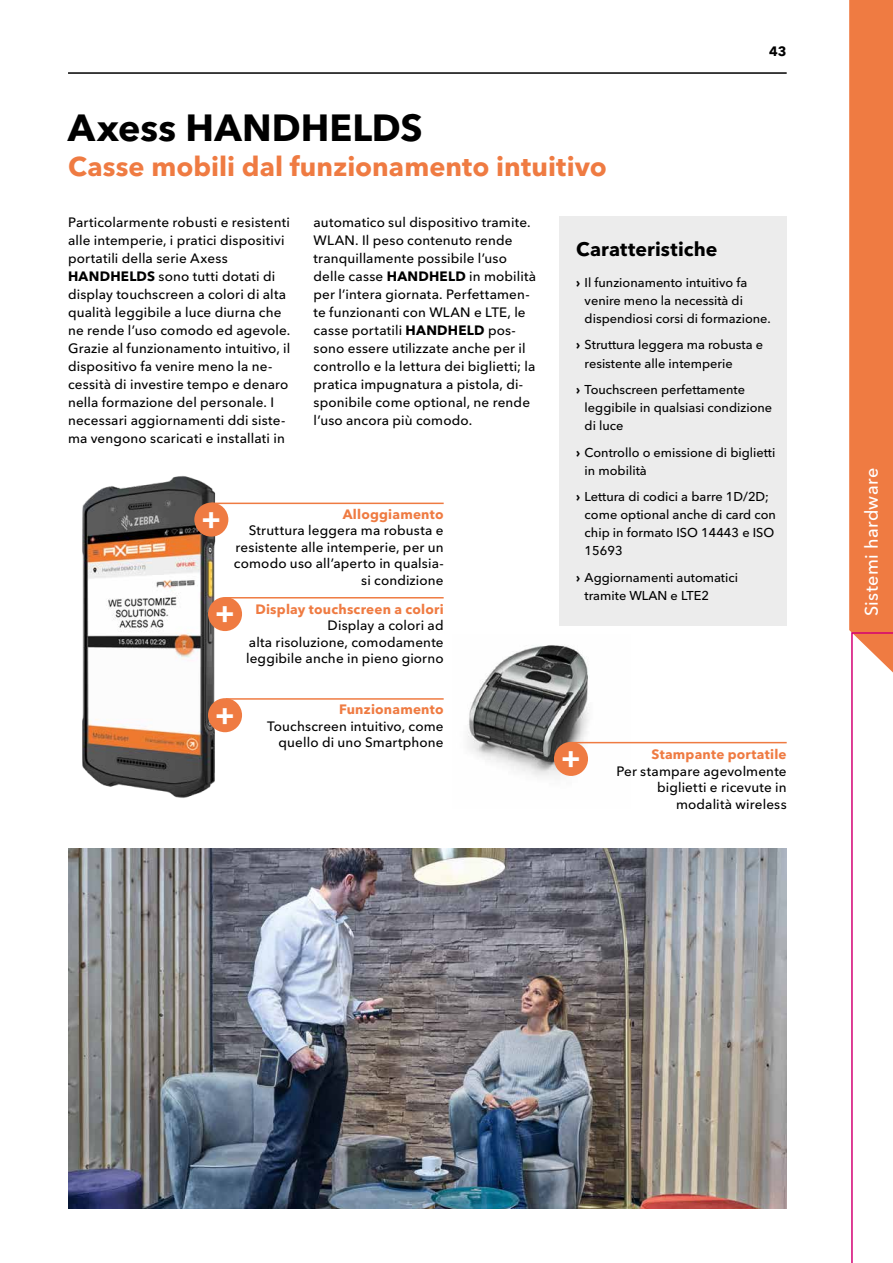
<style>
.page{position:relative;width:893px;height:1263px;background:#fff}
.page>*{position:absolute;margin:0;border:0;box-sizing:border-box;transform-origin:0 0}
.t1{font:700 37.5px "Avenir Next Cyr";color:#000}
.t2{font:700 29.25px "Avenir Next Cyr";color:#fff}
.t3{font:700 27px "Avenir Next Cyr";color:#ef7b42}
.t4{font:700 19.5px "Avenir Next Cyr";letter-spacing:.005em;color:#000}
.t5{font:500 18px "Avenir Next Cyr";letter-spacing:.015em;color:#fff}
.t6{font:500 13.5px/18px "Avenir Next Cyr";letter-spacing:.01em;color:#000;text-align:right}
.t7{font:700 13.5px "Avenir Next Cyr";letter-spacing:.015em;color:#ef7b42}
.t8{font:700 13.5px "Avenir Next Cyr";color:#000}
.t9{font:500 12.75px/18px "Avenir Next Cyr";color:#000}
.s1{font-weight:700}
</style>
<div class="page">
<img style="left:68px;top:848px;width:719px;height:361px">
<hr style="left:68px;top:72px;width:719px;height:2px;background:#000">
<img style="left:82px;top:476px;width:243px;height:322px">
<svg style="left:849px;top:0;width:44px;height:1263px"></svg>
<img style="left:468px;top:645px;width:163px;height:132px">
<div style="left:559px;top:217px;width:228px;height:409px;background:#ececec"></div>
<hr style="left:211px;top:503px;width:233px;height:1px;background:#ef7b42">
<div style="left:194px;top:503px;width:34px;height:34px;background:#ef7b42;border-radius:50%"></div>
<hr style="left:225px;top:597px;width:219px;height:1px;background:#ef7b42">
<div style="left:208px;top:597px;width:34px;height:34px;background:#ef7b42;border-radius:50%"></div>
<hr style="left:226px;top:698px;width:218px;height:2px;background:#ef7b42">
<div style="left:208px;top:698px;width:34px;height:34px;background:#ef7b42;border-radius:50%"></div>
<hr style="left:572px;top:742px;width:215px;height:1px;background:#ef7b42">
<div style="left:554px;top:742px;width:34px;height:34px;background:#ef7b42;border-radius:50%"></div>
<h1 class="t1" style="left:68px;top:105px;width:356px">Axess HANDHELDS</h1>
<h3 class="t3" style="left:68px;top:150px;width:540px">Casse mobili dal funzionamento intuitivo</h3>
<p class="t8" style="left:769px;top:43px;width:19px">43</p>
<p class="t6" style="left:68px;top:214px;width:224px;text-align:left">Particolarmente robusti e resistenti alle intemperie, i pratici dispositivi portatili della serie Axess <span class="s1">HANDHELDS</span> sono tutti dotati di display touchscreen a colori di alta qualità leggibile a luce diurna che ne rende l’uso comodo ed agevole.<br>Grazie al funzionamento intuitivo, il dispositivo fa venire meno la ne&shy;cessità di investire tempo e denaro nella formazione del personale. I necessari aggiornamenti ddi siste&shy;ma vengono scaricati e installati in</p>
<p class="t6" style="left:314px;top:214px;width:224px;text-align:left">automatico sul dispositivo tramite.<br>WLAN. Il peso contenuto rende tranquillamente possibile l’uso delle casse <span class="s1">HANDHELD</span> in mobilità per l’intera giornata. Perfettamen&shy;te funzionanti con WLAN e LTE, le casse portatili <span class="s1">HANDHELD</span> pos&shy;sono essere utilizzate anche per il controllo e la lettura dei biglietti; la pratica impugnatura a pistola, di&shy;sponibile come optional, ne rende l’uso ancora più comodo.</p>
<p class="t7" style="left:343px;top:506px;width:102px">Alloggiamento</p>
<p class="t6" style="left:234px;top:522px;width:211px;line-height:16.5px">Struttura leggera ma robusta e resistente alle intemperie, per un comodo uso all’aperto in qualsia&shy;si condizione</p>
<p class="t7" style="left:255px;top:601px;width:190px">Display touchscreen a colori</p>
<p class="t6" style="left:246px;top:617px;width:199px;line-height:16.5px;text-align:justify;text-indent:82px">Display a colori ad alta risoluzione, comodamente leggibile anche in pieno giorno</p>
<p class="t7" style="left:339px;top:701px;width:106px">Funzionamento</p>
<p class="t6" style="left:267px;top:718px;width:178px;line-height:16.5px">Touchscreen intuitivo, come quello di uno Smartphone</p>
<h2 class="t2" style="left:202px;top:501px;width:21px">+</h2>
<h2 class="t2" style="left:215px;top:595px;width:21px">+</h2>
<h2 class="t2" style="left:215px;top:696px;width:21px">+</h2>
<h3 class="t4" style="left:576px;top:237px;width:143px">Caratteristiche</h3>
<p class="t9" style="left:585px;top:273px;width:188px;text-indent:-9px"><span class="s1">›</span> Il funzionamento intuitivo fa venire meno la necessità di dispendiosi corsi di formazione.</p>
<p class="t9" style="left:585px;top:336px;width:180px;text-indent:-9px"><span class="s1">›</span> Struttura leggera ma robusta e resistente alle intemperie</p>
<p class="t9" style="left:585px;top:380px;width:189px;text-indent:-9px"><span class="s1">›</span> Touchscreen perfettamente leggibile in qualsiasi condizione di luce</p>
<p class="t9" style="left:585px;top:443px;width:192px;text-indent:-9px"><span class="s1">›</span> Controllo o emissione di biglietti in mobilità</p>
<p class="t9" style="left:585px;top:488px;width:193px;text-indent:-9px"><span class="s1">›</span> Lettura di codici a barre 1D/2D; come optional anche di card con chip in formato ISO 14443 e ISO<br>15693</p>
<p class="t9" style="left:585px;top:568px;width:155px;text-indent:-9px"><span class="s1">›</span> Aggiornamenti automatici tramite WLAN e LTE2</p>
<h2 class="t2" style="left:561px;top:740px;width:21px">+</h2>
<p class="t7" style="left:651px;top:746px;width:137px">Stampante portatile</p>
<p class="t6" style="left:616px;top:763px;width:172px;line-height:16.5px">Per stampare agevolmente biglietti e ricevute in modalità wireless</p>
<h3 class="t5" style="left:861px;top:616px;width:150px;rotate:-90deg">Sistemi hardware</h3>
</div>
